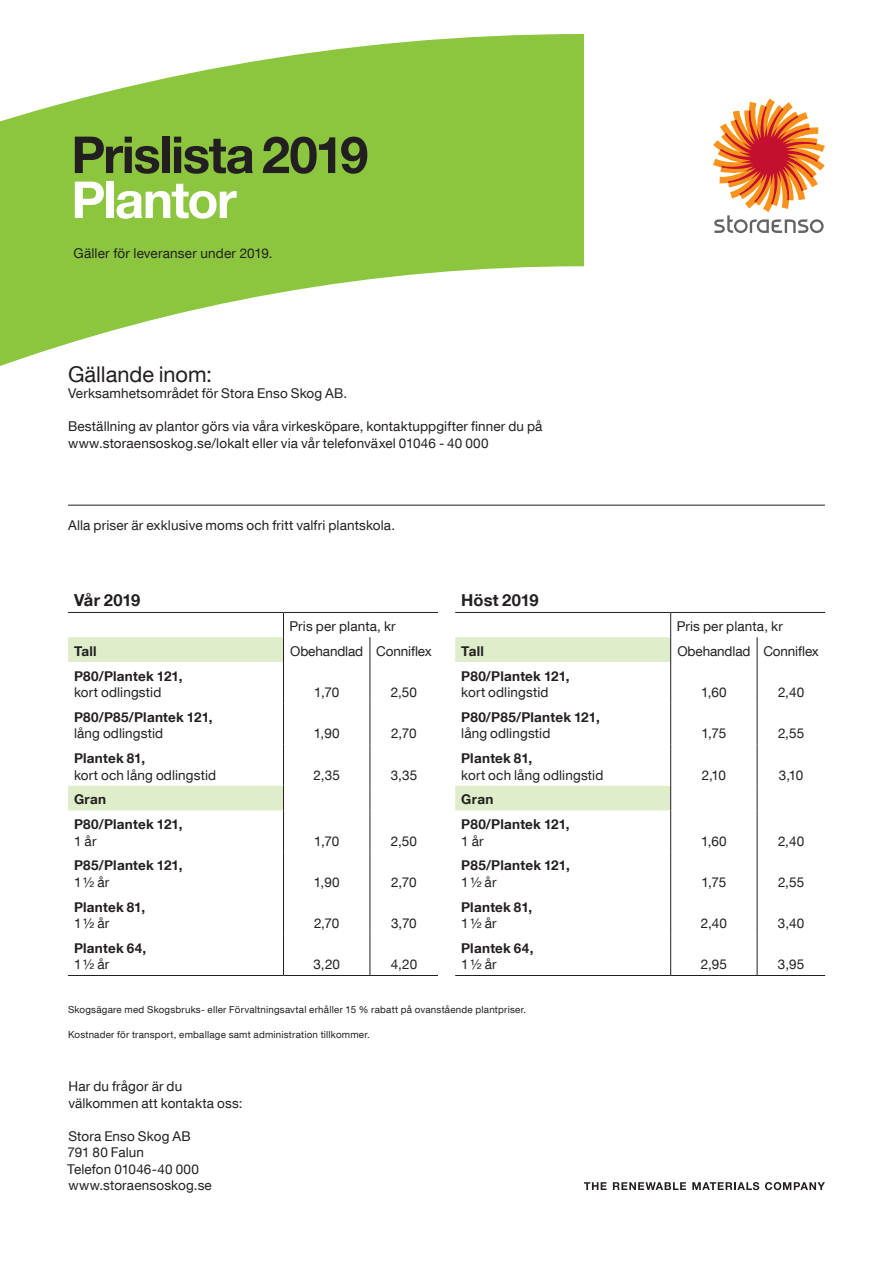
<style>
.page{position:relative;width:893px;height:1263px;background:#fff}
.page>*{position:absolute;margin:0;border:0;box-sizing:border-box;transform-origin:0 0}
.t1{font:700 51px "Helvetica Neue LT Com";letter-spacing:-.03em;color:#231f20}
.t2{font:700 51px "Helvetica Neue LT Com";letter-spacing:-.03em;color:#fff}
.t3{font:21.75px "Helvetica Neue LT Com";color:#231f20}
.t4{font:700 16.5px "Helvetica Neue LT Com";letter-spacing:.005em;color:#231f20}
.t5{font:13.5px/16.5px "Helvetica Neue LT Com";letter-spacing:.01em;color:#231f20}
.t6{font:700 13.5px/24.8px "Helvetica Neue LT Com";letter-spacing:.015em;color:#231f20}
.t7{font:13.5px "Helvetica Neue LT Com";letter-spacing:-.01em;color:#231f20}
.t8{font:9.75px "Helvetica Neue LT Com";letter-spacing:.02em;color:#231f20}
</style>
<div class="page">
<svg style="left:0;top:34px;width:584px;height:332px;fill:#8bc63e"></svg>
<svg style="left:713px;top:99px;width:112px;height:134px"></svg>
<hr style="left:68px;top:505px;width:757px;height:1px;background:#231f20">
<hr style="left:68px;top:975px;width:216px;height:1px;background:#231f20">
<hr style="left:284px;top:975px;width:86px;height:1px;background:#231f20">
<hr style="left:370px;top:975px;width:68px;height:1px;background:#231f20">
<hr style="left:68px;top:612px;width:216px;height:1px;background:#231f20">
<hr style="left:284px;top:612px;width:86px;height:1px;background:#231f20">
<hr style="left:370px;top:612px;width:68px;height:1px;background:#231f20">
<svg style="left:370px;top:637px;width:1px;height:25px"></svg>
<hr style="left:370px;top:662px;width:1px;height:41px;background:#231f20">
<hr style="left:370px;top:703px;width:1px;height:41px;background:#231f20">
<hr style="left:370px;top:744px;width:1px;height:42px;background:#231f20">
<svg style="left:370px;top:786px;width:1px;height:24px"></svg>
<hr style="left:283px;top:810px;width:1px;height:42px;background:#231f20">
<hr style="left:370px;top:810px;width:1px;height:42px;background:#231f20">
<hr style="left:283px;top:852px;width:1px;height:41px;background:#231f20">
<hr style="left:370px;top:852px;width:1px;height:41px;background:#231f20">
<hr style="left:283px;top:893px;width:1px;height:41px;background:#231f20">
<hr style="left:370px;top:893px;width:1px;height:41px;background:#231f20">
<hr style="left:283px;top:934px;width:1px;height:41px;background:#231f20">
<hr style="left:370px;top:934px;width:1px;height:41px;background:#231f20">
<svg style="left:68px;top:613px;width:216px;height:197px"></svg>
<hr style="left:455px;top:975px;width:216px;height:1px;background:#231f20">
<hr style="left:671px;top:975px;width:86px;height:1px;background:#231f20">
<hr style="left:757px;top:975px;width:68px;height:1px;background:#231f20">
<hr style="left:455px;top:612px;width:216px;height:1px;background:#231f20">
<hr style="left:671px;top:612px;width:86px;height:1px;background:#231f20">
<hr style="left:757px;top:612px;width:68px;height:1px;background:#231f20">
<svg style="left:757px;top:637px;width:1px;height:25px"></svg>
<hr style="left:757px;top:662px;width:1px;height:41px;background:#231f20">
<hr style="left:757px;top:703px;width:1px;height:41px;background:#231f20">
<hr style="left:757px;top:744px;width:1px;height:42px;background:#231f20">
<svg style="left:757px;top:786px;width:1px;height:24px"></svg>
<hr style="left:670px;top:810px;width:1px;height:42px;background:#231f20">
<hr style="left:757px;top:810px;width:1px;height:42px;background:#231f20">
<hr style="left:670px;top:852px;width:1px;height:41px;background:#231f20">
<hr style="left:757px;top:852px;width:1px;height:41px;background:#231f20">
<hr style="left:670px;top:893px;width:1px;height:41px;background:#231f20">
<hr style="left:757px;top:893px;width:1px;height:41px;background:#231f20">
<hr style="left:670px;top:934px;width:1px;height:41px;background:#231f20">
<hr style="left:757px;top:934px;width:1px;height:41px;background:#231f20">
<svg style="left:455px;top:613px;width:216px;height:197px"></svg>
<svg style="left:584px;top:1182px;width:23px;height:8px"></svg>
<svg style="left:613px;top:1182px;width:73px;height:8px"></svg>
<svg style="left:692px;top:1182px;width:67px;height:8px"></svg>
<svg style="left:765px;top:1182px;width:60px;height:8px"></svg>
<h1 class="t1" style="left:71px;top:123px;width:299px">Prislista 2019</h1>
<h1 class="t2" style="left:71px;top:168px;width:167px">Plantor</h1>
<p class="t5" style="left:74px;top:244px;width:201px">Gäller för leveranser under 2019.</p>
<h2 class="t3" style="left:68px;top:360px;width:146px">Gällande inom:</h2>
<p class="t5" style="left:68px;top:385px;width:281px">Verksamhetsområdet för Stora Enso Skog AB.</p>
<p class="t5" style="left:68px;top:418px;width:476px">Beställning av plantor görs via våra virkesköpare, kontaktuppgifter finner du på www.storaensoskog.se/lokalt eller via vår telefonväxel 01046 - 40 000</p>
<p class="t5" style="left:68px;top:517px;width:329px">Alla priser är exklusive moms och fritt valfri plantskola.</p>
<p class="t4" style="left:74px;top:590px;width:68px">Vår 2019</p>
<p class="t5" style="left:290px;top:618px;width:108px">Pris per planta, kr</p>
<p class="t4" style="left:461px;top:590px;width:79px">Höst 2019</p>
<p class="t5" style="left:677px;top:618px;width:108px">Pris per planta, kr</p>
<p class="t6" style="left:461px;top:638px;width:24px">Tall</p>
<p class="t7" style="left:677px;top:643px;width:143px">Obehandlad Conniflex</p>
<p class="t6" style="left:461px;top:663px;width:110px">P80/Plantek 121,</p>
<p class="t5" style="left:461px;top:684px;width:89px">kort odlingstid</p>
<p class="t5" style="left:701px;top:684px;width:27px">1,60</p>
<p class="t5" style="left:778px;top:684px;width:28px">2,40</p>
<p class="t6" style="left:461px;top:704px;width:140px">P80/P85/Plantek 121,</p>
<p class="t5" style="left:461px;top:725px;width:91px">lång odlingstid</p>
<p class="t5" style="left:701px;top:725px;width:26px">1,75</p>
<p class="t5" style="left:778px;top:725px;width:28px">2,55</p>
<p class="t6" style="left:461px;top:746px;width:73px">Plantek 81,</p>
<p class="t5" style="left:461px;top:766px;width:144px">kort och lång odlingstid</p>
<p class="t5" style="left:702px;top:766px;width:26px">2,10</p>
<p class="t5" style="left:779px;top:766px;width:26px">3,10</p>
<p class="t6" style="left:461px;top:787px;width:110px">Gran<br>P80/Plantek 121,</p>
<p class="t5" style="left:461px;top:832px;width:24px">1 år</p>
<p class="t5" style="left:701px;top:832px;width:27px">1,60</p>
<p class="t5" style="left:778px;top:832px;width:28px">2,40</p>
<p class="t6" style="left:461px;top:853px;width:110px">P85/Plantek 121,</p>
<p class="t5" style="left:461px;top:873px;width:37px">1½ år</p>
<p class="t5" style="left:701px;top:873px;width:26px">1,75</p>
<p class="t5" style="left:778px;top:873px;width:28px">2,55</p>
<p class="t6" style="left:461px;top:894px;width:73px">Plantek 81,</p>
<p class="t5" style="left:461px;top:915px;width:37px">1½ år</p>
<p class="t5" style="left:701px;top:915px;width:28px">2,40</p>
<p class="t5" style="left:778px;top:915px;width:28px">3,40</p>
<p class="t6" style="left:461px;top:935px;width:74px">Plantek 64,</p>
<p class="t5" style="left:461px;top:956px;width:37px">1½ år</p>
<p class="t5" style="left:701px;top:956px;width:28px">2,95</p>
<p class="t5" style="left:778px;top:956px;width:28px">3,95</p>
<p class="t8" style="left:68px;top:1003px;width:460px">Skogsägare med Skogsbruks- eller Förvaltningsavtal erhåller 15 % rabatt på ovanstående plantpriser.</p>
<p class="t8" style="left:68px;top:1028px;width:303px">Kostnader för transport, emballage samt administration tillkommer.</p>
<p class="t6" style="left:74px;top:638px;width:24px">Tall</p>
<p class="t7" style="left:290px;top:643px;width:143px">Obehandlad Conniflex</p>
<p class="t6" style="left:74px;top:663px;width:110px">P80/Plantek 121,</p>
<p class="t5" style="left:74px;top:684px;width:89px">kort odlingstid</p>
<p class="t5" style="left:314px;top:684px;width:26px">1,70</p>
<p class="t5" style="left:391px;top:684px;width:28px">2,50</p>
<p class="t6" style="left:74px;top:704px;width:140px">P80/P85/Plantek 121,</p>
<p class="t5" style="left:74px;top:725px;width:91px">lång odlingstid</p>
<p class="t5" style="left:314px;top:725px;width:27px">1,90</p>
<p class="t5" style="left:391px;top:725px;width:27px">2,70</p>
<p class="t6" style="left:74px;top:746px;width:73px">Plantek 81,</p>
<p class="t5" style="left:74px;top:766px;width:144px">kort och lång odlingstid</p>
<p class="t5" style="left:314px;top:766px;width:28px">2,35</p>
<p class="t5" style="left:391px;top:766px;width:28px">3,35</p>
<p class="t6" style="left:74px;top:787px;width:110px">Gran<br>P80/Plantek 121,</p>
<p class="t5" style="left:74px;top:832px;width:24px">1 år</p>
<p class="t5" style="left:314px;top:832px;width:26px">1,70</p>
<p class="t5" style="left:391px;top:832px;width:28px">2,50</p>
<p class="t6" style="left:74px;top:853px;width:110px">P85/Plantek 121,</p>
<p class="t5" style="left:74px;top:873px;width:37px">1½ år</p>
<p class="t5" style="left:314px;top:873px;width:27px">1,90</p>
<p class="t5" style="left:391px;top:873px;width:27px">2,70</p>
<p class="t6" style="left:74px;top:894px;width:73px">Plantek 81,</p>
<p class="t5" style="left:74px;top:915px;width:37px">1½ år</p>
<p class="t5" style="left:314px;top:915px;width:27px">2,70</p>
<p class="t5" style="left:391px;top:915px;width:27px">3,70</p>
<p class="t6" style="left:74px;top:935px;width:74px">Plantek 64,</p>
<p class="t5" style="left:74px;top:956px;width:37px">1½ år</p>
<p class="t5" style="left:313px;top:956px;width:28px">3,20</p>
<p class="t5" style="left:391px;top:956px;width:28px">4,20</p>
<p class="t5" style="left:68px;top:1078px;width:176px">Har du frågor är du välkommen att kontakta oss:</p>
<p class="t5" style="left:67px;top:1127px;width:146px">Stora Enso Skog AB<br>791 80 Falun<br>Telefon 01046-40 000 www.storaensoskog.se</p>
</div>
